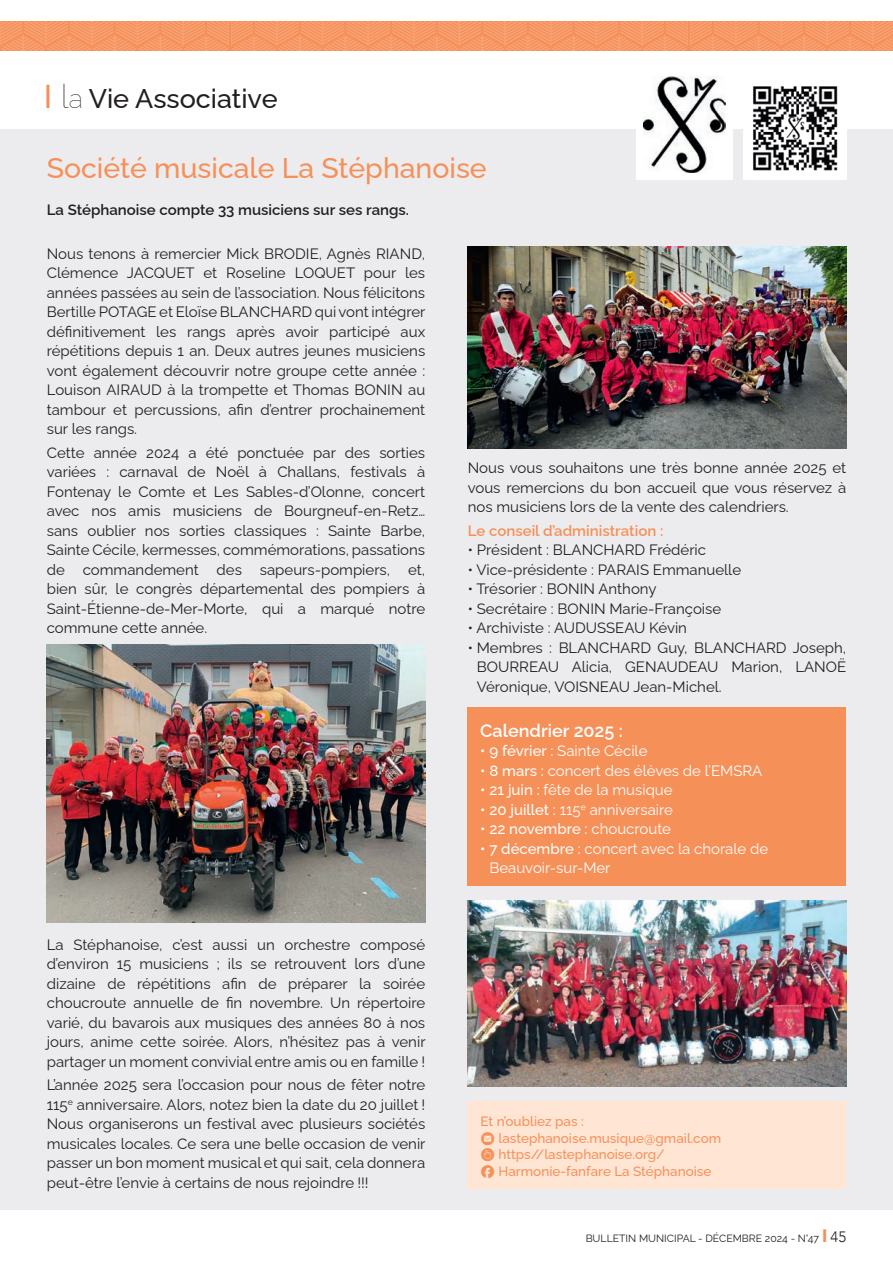
<style>
.page{position:relative;width:893px;height:1263px;background:#fff}
.page>*{position:absolute;margin:0;border:0;box-sizing:border-box;transform-origin:0 0}
.t1{font:500 28.5px "Raleway";color:#f69059}
.t2{font:500 27px "Raleway";color:#231f20}
.t3{font:600 18px "Raleway";color:#fff}
.t4{font:15px/19.5px "Raleway";color:#231f20;text-align:justify}
.t5{font:15px/19.5px "Raleway";color:#fff}
.t6{font:600 15px "Raleway";color:#231f20}
.t7{font:600 15px "Raleway";color:#f69059}
.t8{font:500 15px "Raleway";color:#fff}
.t9{font:500 13.5px/16.5px "Raleway";color:#f69059}
.t10{font:10.5px "Raleway";color:#231f20}
.s1{font-size:33px;color:#f69059}
.s2{font-weight:100;font-size:33px}
.s3{font-weight:100}
.s4{font-weight:500}
.s5{font-weight:400}
.s6{font-family:"typeecon";font-weight:400}
.s7{font-family:"Avenir";font-weight:900;font-size:18px;color:#f69059}
.s8{font-family:"Avenir";font-weight:300;font-size:15px}
</style>
<div class="page">
<svg style="left:0;top:21px;width:893px;height:30px;background:#f69866"></svg>
<div style="left:0;top:130px;width:893px;height:1080px;background:#ececee"></div>
<img style="left:743px;top:86px;width:103px;height:94px">
<div style="left:636px;top:77px;width:97px;height:103px;background:#fff"></div>
<img style="left:644px;top:77px;width:81px;height:95px">
<img style="left:468px;top:901px;width:378px;height:185px">
<img style="left:47px;top:644px;width:378px;height:279px">
<img style="left:467px;top:247px;width:379px;height:202px">
<div style="left:467px;top:707px;width:379px;height:179px;background:#f69059"></div>
<div style="left:468px;top:1101px;width:378px;height:87px;background:#fee5d4"></div>
<h2 class="t2" style="left:44px;top:76px;width:235px"><span class="s1">I</span> <span class="s2">l</span><span class="s3">a</span> Vie Associative</h2>
<h1 class="t1" style="left:47px;top:145px;width:442px">Société musicale La Stéphanoise</h1>
<p class="t6" style="left:47px;top:198px;width:364px">La Stéphanoise compte 33 musiciens sur ses rangs.</p>
<p class="t4" style="left:47px;top:242px;width:380px">Nous tenons à remercier Mick BRODIE, Agnès RIAND, Clémence JACQUET et Roseline LOQUET pour les années passées au sein de l’association. Nous félicitons Bertille POTAGE et Eloïse BLANCHARD qui vont intégrer définitivement les rangs après avoir participé aux répétitions depuis 1 an. Deux autres jeunes musiciens vont également découvrir notre groupe cette année :<br>Louison AIRAUD à la trompette et Thomas BONIN au tambour et percussions, afin d’entrer prochainement sur les rangs.</p>
<p class="t4" style="left:47px;top:441px;width:380px">Cette année 2024 a été ponctuée par des sorties variées : carnaval de Noël à Challans, festivals à Fontenay le Comte et Les Sables-d’Olonne, concert avec nos amis musiciens de Bourgneuf-en-Retz… sans oublier nos sorties classiques : Sainte Barbe, Sainte Cécile, kermesses, commémorations, passations de commandement des sapeurs-pompiers, et, bien sûr, le congrès départemental des pompiers à Saint-Étienne-de-Mer-Morte, qui a marqué notre commune cette année.</p>
<p class="t4" style="left:468px;top:456px;width:380px">Nous vous souhaitons une très bonne année 2025 et vous remercions du bon accueil que vous réservez à nos musiciens lors de la vente des calendriers.</p>
<p class="t7" style="left:468px;top:518px;width:197px">Le conseil d’administration :</p>
<p class="t4" style="left:468px;top:539px;width:240px">• Président : BLANCHARD Frédéric</p>
<p class="t4" style="left:468px;top:558px;width:275px">• Vice-présidente : PARAIS Emmanuelle</p>
<p class="t4" style="left:468px;top:578px;width:190px">• Trésorier : BONIN Anthony</p>
<p class="t4" style="left:468px;top:597px;width:255px">• Secrétaire : BONIN Marie-Françoise</p>
<p class="t4" style="left:468px;top:617px;width:221px">• Archiviste : AUDUSSEAU Kévin</p>
<p class="t4" style="left:477px;top:636px;width:371px;text-indent:-9px">• Membres : BLANCHARD Guy, BLANCHARD Joseph, BOURREAU Alicia, GENAUDEAU Marion, LANOË Véronique, VOISNEAU Jean-Michel.</p>
<p class="t3" style="left:480px;top:716px;width:144px">Calendrier 2025 :</p>
<p class="t5" style="left:480px;top:739px;width:169px"><span class="s4">• 9 février :</span> Sainte Cécile</p>
<p class="t5" style="left:480px;top:759px;width:284px"><span class="s4">• 8 mars :</span> concert des élèves de l’EMSRA</p>
<p class="t5" style="left:480px;top:778px;width:194px"><span class="s4">• 21 juin :</span> fête de la musique</p>
<p class="t5" style="left:480px;top:798px;width:194px"><span class="s4">• 20 juillet :</span> 115<sup>e</sup> anniversaire</p>
<p class="t8" style="left:480px;top:817px;width:192px">• 22 novembre : <span class="s5">choucroute</span></p>
<p class="t5" style="left:489px;top:837px;width:280px;text-indent:-9px"><span class="s4">• 7 décembre :</span> concert avec la chorale de<br>Beauvoir-sur-Mer</p>
<p class="t4" style="left:47px;top:933px;width:380px">La Stéphanoise, c’est aussi un orchestre composé d’environ 15 musiciens ; ils se retrouvent lors d’une dizaine de répétitions afin de préparer la soirée choucroute annuelle de fin novembre. Un répertoire varié, du bavarois aux musiques des années 80 à nos jours, anime cette soirée. Alors, n’hésitez pas à venir partager un moment convivial entre amis ou en famille !</p>
<p class="t4" style="left:47px;top:1074px;width:380px">L’année 2025 sera l’occasion pour nous de fêter notre 115<sup>e</sup> anniversaire. Alors, notez bien la date du 20 juillet !<br>Nous organiserons un festival avec plusieurs sociétés musicales locales. Ce sera une belle occasion de venir passer un bon moment musical et qui sait, cela donnera peut-être l’envie à certains de nous rejoindre !!!</p>
<p class="t9" style="left:480px;top:1112px;width:242px">Et n’oubliez pas :<br><span class="s6">E</span> lastephanoise.musique@gmail.com<br><span class="s6">U</span> https//lastephanoise.org/<br><span class="s6">F</span> Harmonie-fanfare La Stéphanoise</p>
<p class="t10" style="left:586px;top:1229px;width:262px">BULLETIN MUNICIPAL - DÉCEMBRE 2024 - N°47 <span class="s7">I</span> <span class="s8">45</span></p>
</div>
